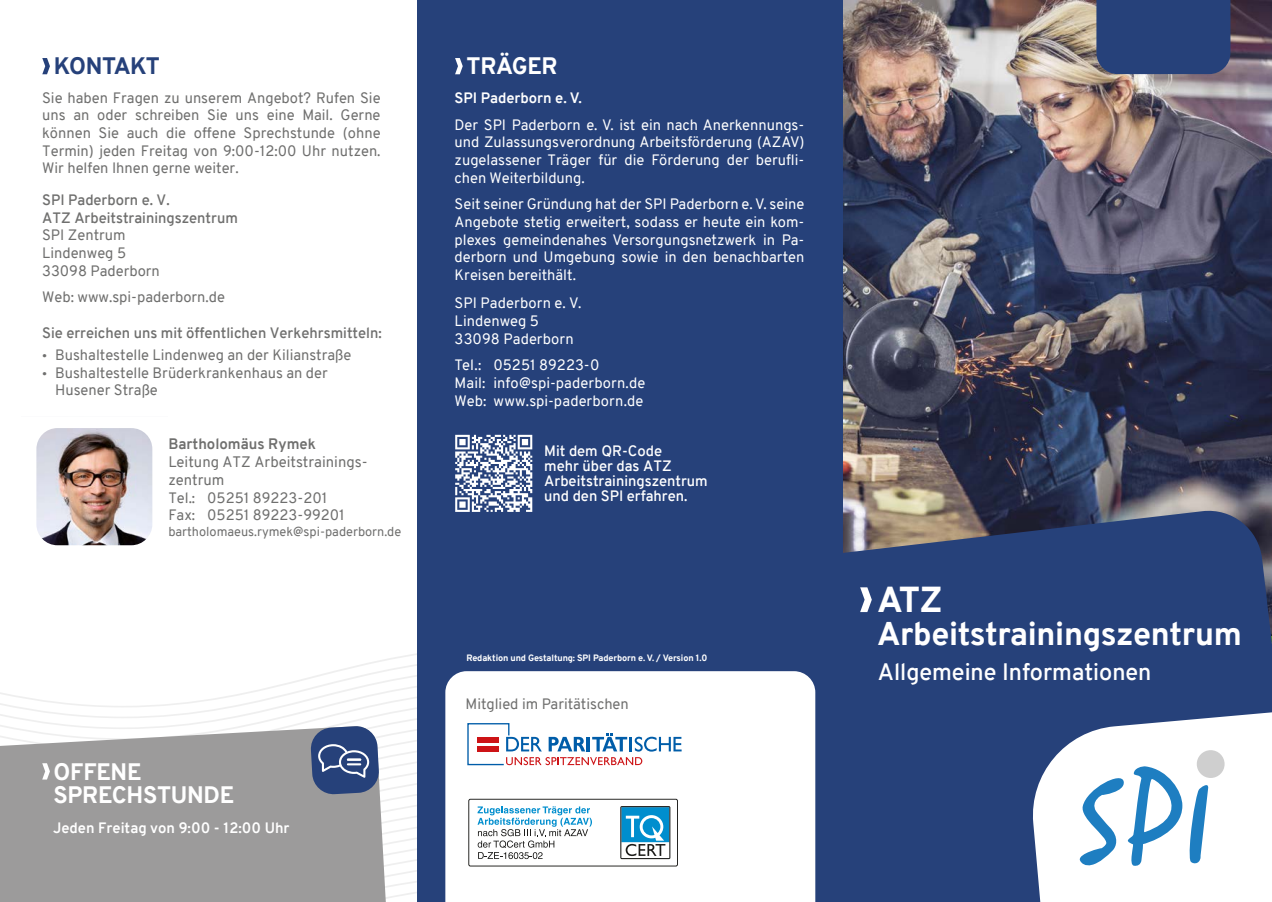
<style>
.page{position:relative;width:1272px;height:902px;background:#fff}
.page>*{position:absolute;margin:0;border:0;box-sizing:border-box;transform-origin:0 0}
.t1{font:800 35.25px "Overpass";color:#fff}
.t2{font:800 32.1px "Overpass";letter-spacing:-.01em;color:#fff}
.t3{font:800 23.25px/23.2px "Overpass";letter-spacing:-.01em;color:#fff}
.t4{font:600 23.25px "Overpass";color:#fff}
.t5{font:800 23.25px "Overpass";letter-spacing:-.03em;color:#26417a}
.t6{font:14.85px/17.9px "Overpass";color:#6f6f6e}
.t7{font:700 14.85px "Overpass";color:#6f6f6e}
.t8{font:14.7px/17.7px "Overpass";color:#fff;text-align:justify}
.t9{font:14.7px/17.7px "Overpass";color:#6f6f6e}
.t10{font:600 14.7px/17.7px "Overpass";color:#6f6f6e}
.t11{font:600 14.7px/15px "Overpass";color:#fff}
.t12{font:700 14.7px "Overpass";color:#fff}
.t13{font:12.75px "Overpass";color:#6f6f6e}
.t14{font:800 9px "Overpass";letter-spacing:-.01em;color:#fff}
.s1{font-size:12.3px}
</style>
<div class="page">
<img style="left:842px;top:0;width:429px;height:507px">
<img style="left:36px;top:428px;width:117px;height:118px">
<img style="left:401px;top:881px;width:16px;height:3px">
<svg style="left:842px;top:507px;width:429px;height:394px;fill:#26417a"></svg>
<svg style="left:1028px;top:712px;width:243px;height:189px"></svg>
<svg style="left:1078px;top:765px;width:130px;height:110px"></svg>
<div style="left:1196px;top:750px;width:28px;height:27px;background:#cfcfcf;border-radius:50%"></div>
<div style="left:1096px;top:0;width:134px;height:74px;background:#26417a"></div>
<div style="left:417px;top:0;width:425px;height:901px;background:#26417a"></div>
<svg style="left:455px;top:58px;width:7px;height:16px"></svg>
<svg style="left:42px;top:58px;width:8px;height:16px"></svg>
<svg style="left:860px;top:587px;width:11px;height:25px"></svg>
<div style="left:445px;top:671px;width:370px;height:230px;background:#fff"></div>
<svg style="left:468px;top:798px;width:210px;height:68px"></svg>
<svg style="left:466px;top:722px;width:215px;height:43px"></svg>
<svg style="left:455px;top:435px;width:77px;height:77px"></svg>
<svg style="left:0;top:725px;width:401px;height:176px;fill:#9c9b9b"></svg>
<svg style="left:310px;top:725px;width:69px;height:69px"></svg>
<svg style="left:42px;top:763px;width:8px;height:16px"></svg>
<h3 class="t5" style="left:54px;top:50px;width:108px">KONTAKT</h3>
<p class="t9" style="left:42px;top:89px;width:340px;text-align:justify">Sie haben Fragen zu unserem Angebot? Rufen Sie uns an oder schreiben Sie uns eine Mail. Gerne können Sie auch die offene Sprechstunde (ohne Termin) jeden Freitag von 9:00-12:00 Uhr nutzen.<br>Wir helfen Ihnen gerne weiter.</p>
<p class="t10" style="left:42px;top:191px;width:197px">SPI Paderborn e. V.<br>ATZ Arbeitstrainingszentrum</p>
<p class="t9" style="left:42px;top:226px;width:119px">SPI Zentrum<br>Lindenweg 5<br>33098 Paderborn</p>
<p class="t9" style="left:42px;top:288px;width:184px">Web: www.spi-paderborn.de</p>
<p class="t10" style="left:42px;top:324px;width:341px">Sie erreichen uns mit öffentlichen Verkehrsmitteln:</p>
<p class="t9" style="left:42px;top:346px;width:311px"><span class="s1">•</span> Bushaltestelle Lindenweg an der Kilianstraße</p>
<p class="t9" style="left:55px;top:363px;width:274px;text-indent:-13px"><span class="s1">•</span> Bushaltestelle Brüderkrankenhaus an der<br>Husener Straße</p>
<p class="t7" style="left:168px;top:433px;width:149px">Bartholomäus Rymek</p>
<p class="t6" style="left:168px;top:453px;width:201px">Leitung ATZ Arbeitstrainings&shy;zentrum</p>
<p class="t9" style="left:168px;top:488px;width:178px">Tel.: 05251 89223-201<br>Fax: 05251 89223-99201</p>
<p class="t13" style="left:168px;top:522px;width:234px">bartholomaeus.rymek@spi-paderborn.de</p>
<h3 class="t3" style="left:54px;top:759px;width:182px">OFFENE<br>SPRECHSTUNDE</h3>
<p class="t12" style="left:53px;top:817px;width:238px">Jeden Freitag von 9:00 - 12:00 Uhr</p>
<h3 class="t3" style="left:466px;top:55px;width:93px">TRÄGER</h3>
<p class="t12" style="left:454px;top:87px;width:129px">SPI Paderborn e. V.</p>
<p class="t8" style="left:454px;top:116px;width:351px">Der SPI Paderborn e. V. ist ein nach Anerkennungs&shy;und Zulassungsverordnung Arbeitsförderung (AZAV) zugelassener Träger für die Förderung der berufli&shy;chen Weiterbildung.</p>
<p class="t8" style="left:454px;top:195px;width:351px">Seit seiner Gründung hat der SPI Paderborn e. V. seine Angebote stetig erweitert, sodass er heute ein kom&shy;plexes gemeindenahes Versorgungsnetzwerk in Pa&shy;derborn und Umgebung sowie in den benachbarten Kreisen bereithält.</p>
<p class="t8" style="left:454px;top:294px;width:128px;text-align:left">SPI Paderborn e. V.<br>Lindenweg 5<br>33098 Paderborn</p>
<p class="t8" style="left:454px;top:356px;width:192px;text-align:left">Tel.: 05251 89223-0<br>Mail: info@spi-paderborn.de<br>Web: www.spi-paderborn.de</p>
<p class="t11" style="left:544px;top:443px;width:165px">Mit dem QR-Code<br>mehr über das ATZ<br>Arbeitstrainingszentrum und den SPI erfahren.</p>
<p class="t14" style="left:466px;top:651px;width:242px">Redaktion und Gestaltung: SPI Paderborn e. V. / Version 1.0</p>
<p class="t9" style="left:465px;top:694px;width:165px">Mitglied im Paritätischen</p>
<h1 class="t1" style="left:876px;top:574px;width:67px">ATZ</h1>
<h2 class="t2" style="left:876px;top:611px;width:366px">Arbeitstrainingszentrum</h2>
<h3 class="t4" style="left:877px;top:655px;width:275px">Allgemeine Informationen</h3>
</div>
